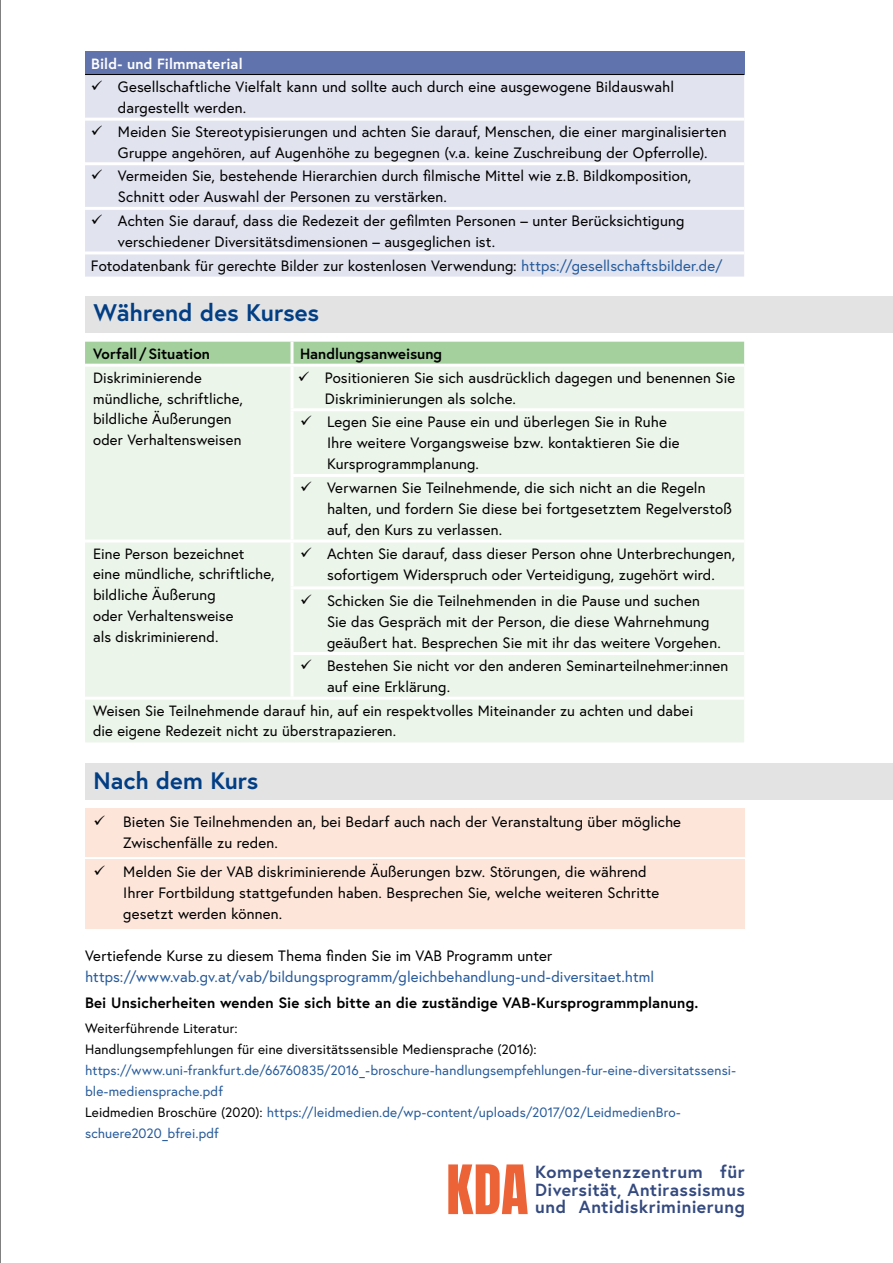
<style>
.page{position:relative;width:893px;height:1263px;background:#fff}
.page>*{position:absolute;margin:0;border:0;box-sizing:border-box;transform-origin:0 0}
.Grundformat{font:57.75px "Anton";color:#ec6338}
.h2_ohne_Nummerierung_3{font:700 24px "Europa Austria";color:#023e84}
.h2_ohne_Nummerierung_3-2{font:700 23.7px "Europa Austria";letter-spacing:.005em;color:#023e84}
.t1{font:700 17.55px/17.5px "Europa Austria";letter-spacing:.025em;color:#344a7f}
.p{font:15px/21px "Europa Austria";letter-spacing:.005em;color:#000}
.p-2{font:15px/21px "Europa Austria";letter-spacing:.005em;color:#275b9b}
.p-3{font:700 15px "Europa Austria";letter-spacing:.005em;color:#000}
.td_Tabellentext{font:14.85px/20.9px "Europa Austria";letter-spacing:.005em;color:#000}
.th_Tabellenkopf{font:700 14.85px "Europa Austria";letter-spacing:-.005em;color:#000}
.p-4{font:700 14.85px "Europa Austria";letter-spacing:.005em;color:#fff}
.p-5{font:13.5px/21px "Europa Austria";letter-spacing:.01em;color:#275b9b}
.p-6{font:13.5px "Europa Austria";letter-spacing:.01em;color:#000}
.s1{color:#275b9b}
.s2{color:#000}
</style>
<div class="page">
<hr style="left:0;top:0;width:1px;height:1263px;background:#000">
<div style="left:85px;top:296px;width:808px;height:36px;background:#e3e3e3"></div>
<div style="left:85px;top:764px;width:808px;height:36px;background:#e3e3e3"></div>
<div style="left:85px;top:809px;width:659px;height:48px;background:#fde5d9"></div>
<div style="left:85px;top:859px;width:659px;height:69px;background:#fde5d9"></div>
<div style="left:85px;top:51px;width:659px;height:24px;background:#6173ac"></div>
<div style="left:85px;top:75px;width:659px;height:202px;background:#e1e3ef"></div>
<hr style="left:85px;top:74px;width:659px;height:1px;background:#000">
<hr style="left:85px;top:118px;width:659px;height:3px;background:#fff">
<hr style="left:85px;top:207px;width:659px;height:3px;background:#fff">
<hr style="left:85px;top:162px;width:659px;height:3px;background:#fff">
<hr style="left:85px;top:251px;width:659px;height:3px;background:#fff">
<div style="left:85px;top:342px;width:659px;height:22px;background:#a4d09d"></div>
<div style="left:85px;top:367px;width:659px;height:375px;background:#ecf5ea"></div>
<hr style="left:290px;top:367px;width:3px;height:41px;background:#fff">
<hr style="left:290px;top:411px;width:3px;height:63px;background:#fff">
<hr style="left:290px;top:477px;width:3px;height:62px;background:#fff">
<hr style="left:85px;top:539px;width:207px;height:3px;background:#fff">
<hr style="left:292px;top:539px;width:452px;height:3px;background:#fff">
<hr style="left:290px;top:542px;width:3px;height:44px;background:#fff">
<hr style="left:290px;top:589px;width:3px;height:63px;background:#fff">
<hr style="left:290px;top:655px;width:3px;height:42px;background:#fff">
<hr style="left:85px;top:697px;width:207px;height:3px;background:#fff">
<hr style="left:292px;top:697px;width:452px;height:3px;background:#fff">
<hr style="left:290px;top:342px;width:3px;height:22px;background:#fff">
<hr style="left:290px;top:408px;width:454px;height:3px;background:#fff">
<hr style="left:290px;top:586px;width:454px;height:3px;background:#fff">
<hr style="left:290px;top:652px;width:454px;height:3px;background:#fff">
<hr style="left:290px;top:474px;width:454px;height:3px;background:#fff">
<svg style="left:103px;top:92px;width:15px;height:1px"></svg>
<svg style="left:103px;top:137px;width:15px;height:1px"></svg>
<svg style="left:103px;top:181px;width:15px;height:1px"></svg>
<svg style="left:103px;top:226px;width:15px;height:1px"></svg>
<svg style="left:310px;top:383px;width:15px;height:1px"></svg>
<svg style="left:312px;top:427px;width:15px;height:1px"></svg>
<svg style="left:312px;top:493px;width:15px;height:1px"></svg>
<svg style="left:312px;top:559px;width:15px;height:1px"></svg>
<svg style="left:312px;top:605px;width:15px;height:1px"></svg>
<svg style="left:312px;top:671px;width:15px;height:1px"></svg>
<p class="p-4" style="left:91px;top:53px;width:153px">Bild- und Filmmaterial</p>
<p class="p" style="left:118px;top:76px;width:558px;text-indent:-27px">✓ Gesellschaftliche Vielfalt kann und sollte auch durch eine ausgewogene Bildauswahl dargestellt werden.</p>
<p class="p" style="left:91px;top:121px;width:637px;text-align:center">✓ Meiden Sie Stereotypisierungen und achten Sie darauf, Menschen, die einer marginalisierten<br>Gruppe angehören, auf Augenhöhe zu begegnen (v.a. keine Zuschreibung der Opferrolle).</p>
<p class="p" style="left:118px;top:165px;width:575px;text-indent:-27px">✓ Vermeiden Sie, bestehende Hierarchien durch filmische Mittel wie z.B. Bildkomposition,<br>Schnitt oder Auswahl der Personen zu verstärken.</p>
<p class="p" style="left:118px;top:210px;width:568px;text-indent:-27px">✓ Achten Sie darauf, dass die Redezeit der gefilmten Personen – unter Berücksichtigung verschiedener Diversitätsdimensionen – ausgeglichen ist.</p>
<p class="p" style="left:91px;top:255px;width:633px">Fotodatenbank für gerechte Bilder zur kostenlosen Verwendung: <span class="s1">https://gesellschaftsbilder.de/</span></p>
<p class="h2_ohne_Nummerierung_3" style="left:94px;top:296px;width:227px">Während des Kurses</p>
<p class="th_Tabellenkopf" style="left:93px;top:344px;width:118px">Vorfall/Situation</p>
<p class="th_Tabellenkopf" style="left:300px;top:344px;width:144px">Handlungsanweisung</p>
<p class="td_Tabellentext" style="left:93px;top:367px;width:151px">Diskriminierende mündliche, schriftliche, bildliche Äußerungen oder Verhaltensweisen</p>
<p class="p" style="left:325px;top:367px;width:412px;text-indent:-27px">✓ Positionieren Sie sich ausdrücklich dagegen und benennen Sie<br>Diskriminierungen als solche.</p>
<p class="p" style="left:327px;top:411px;width:354px;text-indent:-27px">✓ Legen Sie eine Pause ein und überlegen Sie in Ruhe<br>Ihre weitere Vorgangsweise bzw. kontaktieren Sie die<br>Kursprogrammplanung.</p>
<p class="p" style="left:327px;top:477px;width:406px;text-indent:-27px">✓ Verwarnen Sie Teilnehmende, die sich nicht an die Regeln halten, und fordern Sie diese bei fortgesetztem Regelverstoß auf, den Kurs zu verlassen.</p>
<p class="td_Tabellentext" style="left:93px;top:543px;width:183px">Eine Person bezeichnet eine mündliche, schriftliche, bildliche Äußerung<br>oder Verhaltensweise<br>als diskriminierend.</p>
<p class="p" style="left:300px;top:543px;width:437px;text-align:center">✓ Achten Sie darauf, dass dieser Person ohne Unterbrechungen, sofortigem Widerspruch oder Verteidigung, zugehört wird.</p>
<p class="p" style="left:327px;top:589px;width:395px;text-indent:-27px">✓ Schicken Sie die Teilnehmenden in die Pause und suchen<br>Sie das Gespräch mit der Person, die diese Wahrnehmung geäußert hat. Besprechen Sie mit ihr das weitere Vorgehen.</p>
<p class="p" style="left:327px;top:655px;width:403px;text-indent:-27px">✓ Bestehen Sie nicht vor den anderen Seminarteilnehmer:innen auf eine Erklärung.</p>
<p class="td_Tabellentext" style="left:93px;top:700px;width:602px">Weisen Sie Teilnehmende darauf hin, auf ein respektvolles Miteinander zu achten und dabei die eigene Redezeit nicht zu überstrapazieren.</p>
<p class="h2_ohne_Nummerierung_3-2" style="left:93px;top:764px;width:166px">Nach dem Kurs</p>
<p class="p" style="left:123px;top:810px;width:559px;text-indent:-30px">✓ Bieten Sie Teilnehmenden an, bei Bedarf auch nach der Veranstaltung über mögliche<br>Zwischenfälle zu reden.</p>
<p class="p" style="left:123px;top:861px;width:538px;text-indent:-30px">✓ Melden Sie der VAB diskriminierende Äußerungen bzw. Störungen, die während<br>Ihrer Fortbildung stattgefunden haben. Besprechen Sie, welche weiteren Schritte gesetzt werden können.</p>
<p class="p-2" style="left:85px;top:945px;width:571px"><span class="s2">Vertiefende Kurse zu diesem Thema finden Sie im VAB Programm unter </span>https://www.vab.gv.at/vab/bildungsprogramm/gleichbehandlung-und-diversitaet.html</p>
<p class="p-3" style="left:85px;top:992px;width:615px">Bei Unsicherheiten wenden Sie sich bitte an die zuständige VAB-Kursprogrammplanung.</p>
<p class="p-6" style="left:85px;top:1019px;width:154px">Weiterführende Literatur:</p>
<p class="p-6" style="left:85px;top:1040px;width:453px">Handlungsempfehlungen für eine diversitätssensible Mediensprache (2016):</p>
<p class="p-5" style="left:85px;top:1059px;width:652px">https://www.uni-frankfurt.de/66760835/2016_-broschure-handlungsempfehlungen-fur-eine-diversitatssensi&shy;ble-mediensprache.pdf</p>
<p class="p-5" style="left:85px;top:1101px;width:597px"><span class="s2">Leidmedien Broschüre (2020):</span> https://leidmedien.de/wp-content/uploads/2017/02/LeidmedienBro&shy;schuere2020_bfrei.pdf</p>
<p class="Grundformat" style="left:446px;top:1160px;width:84px">KDA</p>
<p class="t1" style="left:535px;top:1162px;width:211px">Kompetenzzentrum für<br>Diversität, Antirassismus</p>
<p class="t1" style="left:535px;top:1198px;width:211px">und Antidiskriminierung</p>
</div>
